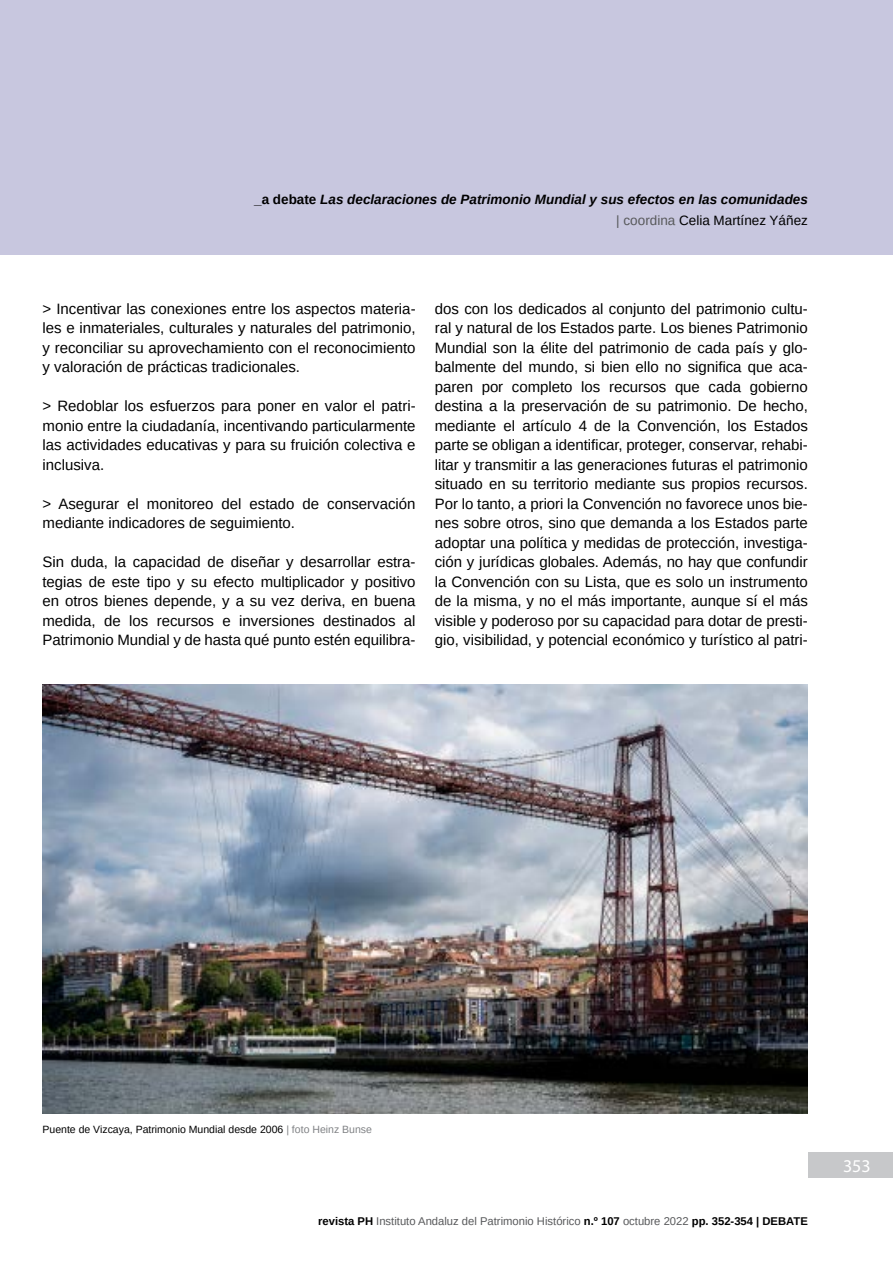
<style>
.page{position:relative;width:893px;height:1263px;background:#fff}
.page>*{position:absolute;margin:0;border:0;box-sizing:border-box;transform-origin:0 0}
.t1{font:18px "Myriad Pro";color:#fff}
.t2{font:15px/19.5px "Arimo";color:#000;text-align:justify}
.t3{font:italic 700 13.5px/21px "Arimo";color:#000;text-align:right}
.t4{font:11.25px "Arimo";color:#58595b}
.t5{font:10.5px "Arimo";color:#000}
.s1{font-style:normal}
.s2{font-weight:400;font-style:normal;color:#58595b}
.s3{font-weight:400;font-style:normal}
.s4{color:#808285}
.s5{font-weight:700;color:#000}
</style>
<div class="page">
<div style="left:0;top:0;width:893px;height:255px;background:#c8c7df"></div>
<div style="left:808px;top:1152px;width:85px;height:26px;background:#c7c8ca"></div>
<img style="left:43px;top:684px;width:765px;height:429px">
<p class="t3" style="left:254px;top:189px;width:555px"><span class="s1">_a debate</span> Las declaraciones de Patrimonio Mundial y sus efectos en las comunidades <span class="s2">| coordina</span> <span class="s3">Celia Martínez Yáñez</span></p>
<p class="t2" style="left:43px;top:299px;width:375px">&gt; Incentivar las conexiones entre los aspectos materia&shy;les e inmateriales, culturales y naturales del patrimonio, y reconciliar su aprovechamiento con el reconocimiento y valoración de prácticas tradicionales.</p>
<p class="t2" style="left:43px;top:396px;width:375px">&gt; Redoblar los esfuerzos para poner en valor el patri&shy;monio entre la ciudadanía, incentivando particularmente las actividades educativas y para su fruición colectiva e inclusiva.</p>
<p class="t2" style="left:43px;top:494px;width:375px">&gt; Asegurar el monitoreo del estado de conservación mediante indicadores de seguimiento.</p>
<p class="t2" style="left:43px;top:552px;width:375px">Sin duda, la capacidad de diseñar y desarrollar estra&shy;tegias de este tipo y su efecto multiplicador y positivo en otros bienes depende, y a su vez deriva, en buena medida, de los recursos e inversiones destinados al Patrimonio Mundial y de hasta qué punto estén equilibra-</p>
<p class="t2" style="left:435px;top:299px;width:375px">dos con los dedicados al conjunto del patrimonio cultu&shy;ral y natural de los Estados parte. Los bienes Patrimonio Mundial son la élite del patrimonio de cada país y glo&shy;balmente del mundo, si bien ello no significa que aca&shy;paren por completo los recursos que cada gobierno destina a la preservación de su patrimonio. De hecho, mediante el artículo 4 de la Convención, los Estados parte se obligan a identificar, proteger, conservar, rehabi&shy;litar y transmitir a las generaciones futuras el patrimonio situado en su territorio mediante sus propios recursos.<br>Por lo tanto, a priori la Convención no favorece unos bie&shy;nes sobre otros, sino que demanda a los Estados parte adoptar una política y medidas de protección, investiga&shy;ción y jurídicas globales. Además, no hay que confundir la Convención con su Lista, que es solo un instrumento de la misma, y no el más importante, aunque sí el más visible y poderoso por su capacidad para dotar de presti&shy;gio, visibilidad, y potencial económico y turístico al patri-</p>
<p class="t5" style="left:43px;top:1122px;width:331px">Puente de Vizcaya, Patrimonio Mundial desde 2006 <span class="s4">| foto Heinz Bunse</span></p>
<p class="t4" style="left:318px;top:1213px;width:491px"><span class="s5">revista PH</span> Instituto Andaluz del Patrimonio Histórico <span class="s5">n.º 107</span> octubre 2022 <span class="s5">pp. 352-354 | DEBATE</span></p>
<p class="t1" style="left:843px;top:1155px;width:29px">353</p>
</div>
